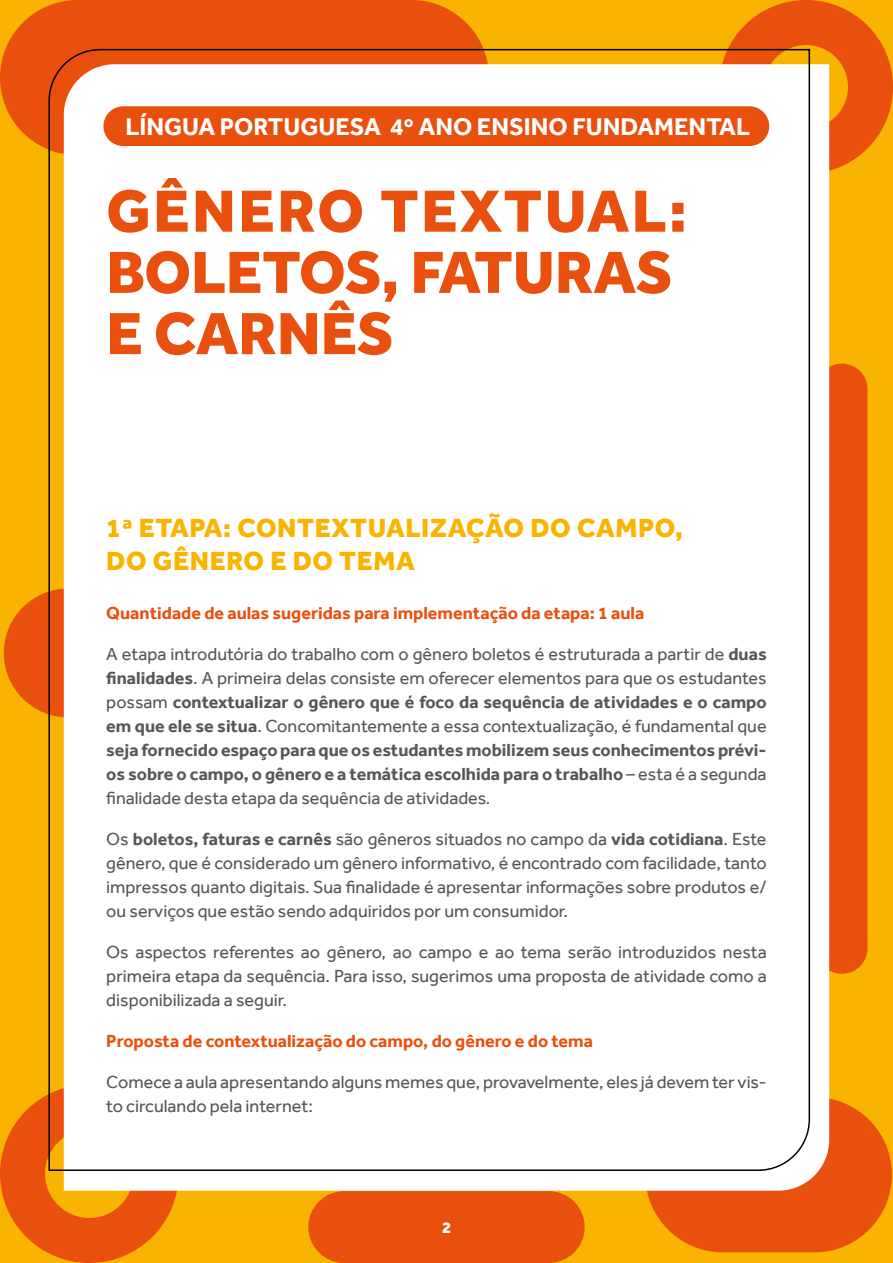
<style>
.page{position:relative;width:893px;height:1263px;background:#f8b400}
.page>*{position:absolute;margin:0;border:0;box-sizing:border-box;transform-origin:0 0}
.t1{font:800 61.5px/61.2px "Effra";color:#e9500e}
.t2{font:800 27px/32.4px "Effra";letter-spacing:.025em;color:#f8b400}
.t3{font:700 24.9px "Effra";color:#fff}
.t4{font:18px/24px "Effra";color:#575756;text-align:justify}
.t5{font:700 18px "Effra";color:#e9500e}
.t6{font:800 16.5px "Effra";color:#fff}
.s1{font-weight:700}
</style>
<div class="page">
<div style="left:0;top:0;width:489px;height:155px;background:#e9500e;border-radius:78px"></div>
<div style="left:645px;top:1097px;width:247px;height:155px;background:#e9500e;border-radius:78px"></div>
<div style="left:816px;top:364px;width:51px;height:610px;background:#e9500e;border-radius:26px"></div>
<div style="left:308px;top:1191px;width:277px;height:72px;background:#e9500e;border-radius:36px"></div>
<div style="left:719px;top:0;width:174px;height:174px;border:45px solid #e9500e;border-radius:50%"></div>
<div style="left:0;top:1084px;width:179px;height:179px;border:45px solid #e9500e;border-radius:50%"></div>
<div style="left:4px;top:588px;width:129px;height:129px;background:#e9500e;border-radius:50%"></div>
<div style="left:64px;top:64px;width:765px;height:1127px;background:#fff"></div>
<div style="left:48px;top:48px;width:763px;height:1124px;background:#fff"></div>
<div style="left:103px;top:106px;width:666px;height:40px;background:#e9500e;border-radius:20px"></div>
<h3 class="t3" style="left:126px;top:112px;width:626px">LÍNGUA PORTUGUESA 4o ANO ENSINO FUNDAMENTAL</h3>
<h1 class="t1" style="left:106px;top:180px;width:582px">GÊNERO TEXTUAL:<br>BOLETOS, FATURAS<br>E CARNÊS</h1>
<h2 class="t2" style="left:106px;top:512px;width:578px">1ª ETAPA: CONTEXTUALIZAÇÃO DO CAMPO,<br>DO GÊNERO E DO TEMA</h2>
<p class="t5" style="left:106px;top:602px;width:540px">Quantidade de aulas sugeridas para implementação da etapa: 1 aula</p>
<p class="t4" style="left:106px;top:642px;width:662px">A etapa introdutória do trabalho com o gênero boletos é estruturada a partir de <span class="s1">duas finalidades</span>. A primeira delas consiste em oferecer elementos para que os estudantes possam <span class="s1">contextualizar o gênero que é foco da sequência de atividades e o campo em que ele se situa</span>. Concomitantemente a essa contextualização, é fundamental que <span class="s1">seja fornecido espaço para que os estudantes mobilizem seus conhecimentos prévi&shy;os sobre o campo, o gênero e a temática escolhida para o trabalho</span> – esta é a segunda finalidade desta etapa da sequência de atividades.</p>
<p class="t4" style="left:106px;top:827px;width:662px">Os <span class="s1">boletos, faturas e carnês</span> são gêneros situados no campo da <span class="s1">vida cotidiana</span>. Este gênero, que é considerado um gênero informativo, é encontrado com facilidade, tanto impressos quanto digitais. Sua finalidade é apresentar informações sobre produtos e/ ou serviços que estão sendo adquiridos por um consumidor.</p>
<p class="t4" style="left:106px;top:940px;width:662px">Os aspectos referentes ao gênero, ao campo e ao tema serão introduzidos nesta primeira etapa da sequência. Para isso, sugerimos uma proposta de atividade como a disponibilizada a seguir.</p>
<p class="t5" style="left:106px;top:1030px;width:488px">Proposta de contextualização do campo, do gênero e do tema</p>
<p class="t4" style="left:106px;top:1070px;width:662px">Comece a aula apresentando alguns memes que, provavelmente, eles já devem ter vis&shy;to circulando pela internet:</p>
<p class="t6" style="left:442px;top:1217px;width:11px">2</p>
</div>
